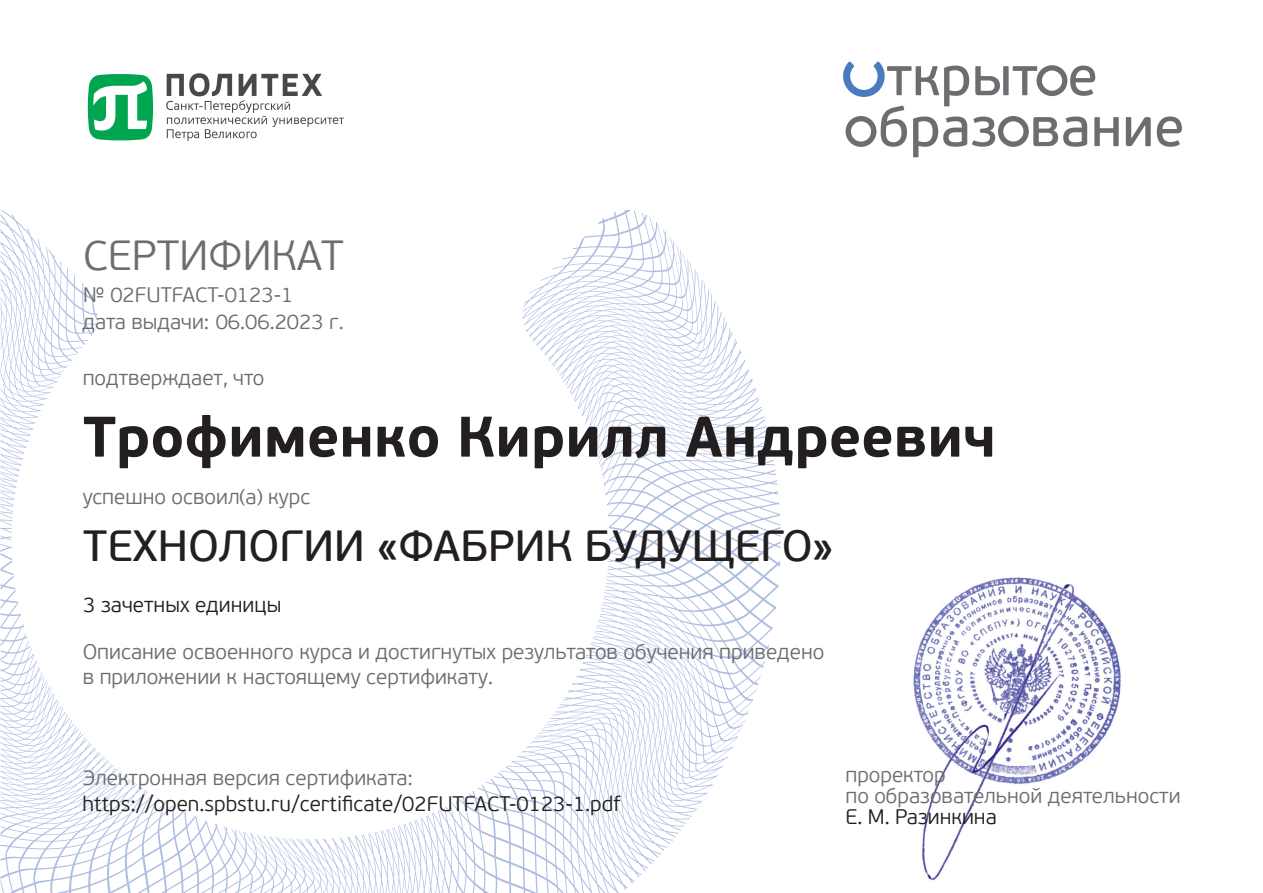
<style>
.page{position:relative;width:1263px;height:893px;background:#fff}
.page>*{position:absolute;margin:0;border:0;box-sizing:border-box;transform-origin:0 0}
.t1{font:700 57px "PF Beau Sans Pro";color:#231f20}
.t2{font:43.5px "PF Beau Sans Pro Bbook";color:#231f20}
.t3{font:300 42px "PF Beau Sans Pro";color:#6c6d70}
.t4{font:300 21px "PF Beau Sans Pro";color:#6c6d70}
.t5{font:300 21px "PF Beau Sans Pro";color:#231f20}
</style>
<div class="page">
<svg style="left:524px;top:210px;width:245px;height:342px"></svg>
<svg style="left:0;top:210px;width:98px;height:342px"></svg>
<svg style="left:0;top:553px;width:160px;height:340px"></svg>
<svg style="left:127px;top:799px;width:336px;height:94px"></svg>
<svg style="left:463px;top:552px;width:317px;height:341px"></svg>
<svg style="left:490px;top:666px;width:274px;height:227px"></svg>
<svg style="left:843px;top:62px;width:276px;height:95px"></svg>
<svg style="left:1126px;top:117px;width:25px;height:29px"></svg>
<svg style="left:1157px;top:116px;width:25px;height:31px"></svg>
<svg style="left:166px;top:73px;width:178px;height:68px"></svg>
<svg style="left:88px;top:74px;width:65px;height:66px"></svg>
<img style="left:913px;top:577px;width:208px;height:304px">
<p class="t3" style="left:83px;top:231px;width:262px">СЕРТИФИКАТ</p>
<p class="t4" style="left:83px;top:282px;width:212px">№ 02FUTFACT-0123-1</p>
<p class="t4" style="left:82px;top:310px;width:263px">дата выдачи: 06.06.2023 г.</p>
<p class="t4" style="left:83px;top:366px;width:183px">подтверждает, что</p>
<p class="t1" style="left:83px;top:401px;width:914px">Трофименко Кирилл Андреевич</p>
<p class="t4" style="left:83px;top:485px;width:229px">успешно освоил(а) курс</p>
<p class="t2" style="left:83px;top:521px;width:752px">ТЕХНОЛОГИИ «ФАБРИК БУДУЩЕГО»</p>
<p class="t5" style="left:83px;top:593px;width:199px">3 зачетных единицы</p>
<p class="t4" style="left:83px;top:639px;width:743px">Описание освоенного курса и достигнутых результатов обучения приведено</p>
<p class="t4" style="left:83px;top:665px;width:412px">в приложении к настоящему сертификату.</p>
<p class="t4" style="left:83px;top:766px;width:332px">Электронная версия сертификата:</p>
<p class="t5" style="left:82px;top:792px;width:539px">https://open.spbstu.ru/certificate/02FUTFACT-0123-1.pdf</p>
<p class="t4" style="left:845px;top:763px;width:102px">проректор</p>
<p class="t4" style="left:845px;top:784px;width:337px">по образовательной деятельности</p>
<p class="t5" style="left:845px;top:805px;width:153px">Е. М. Разинкина</p>
</div>
